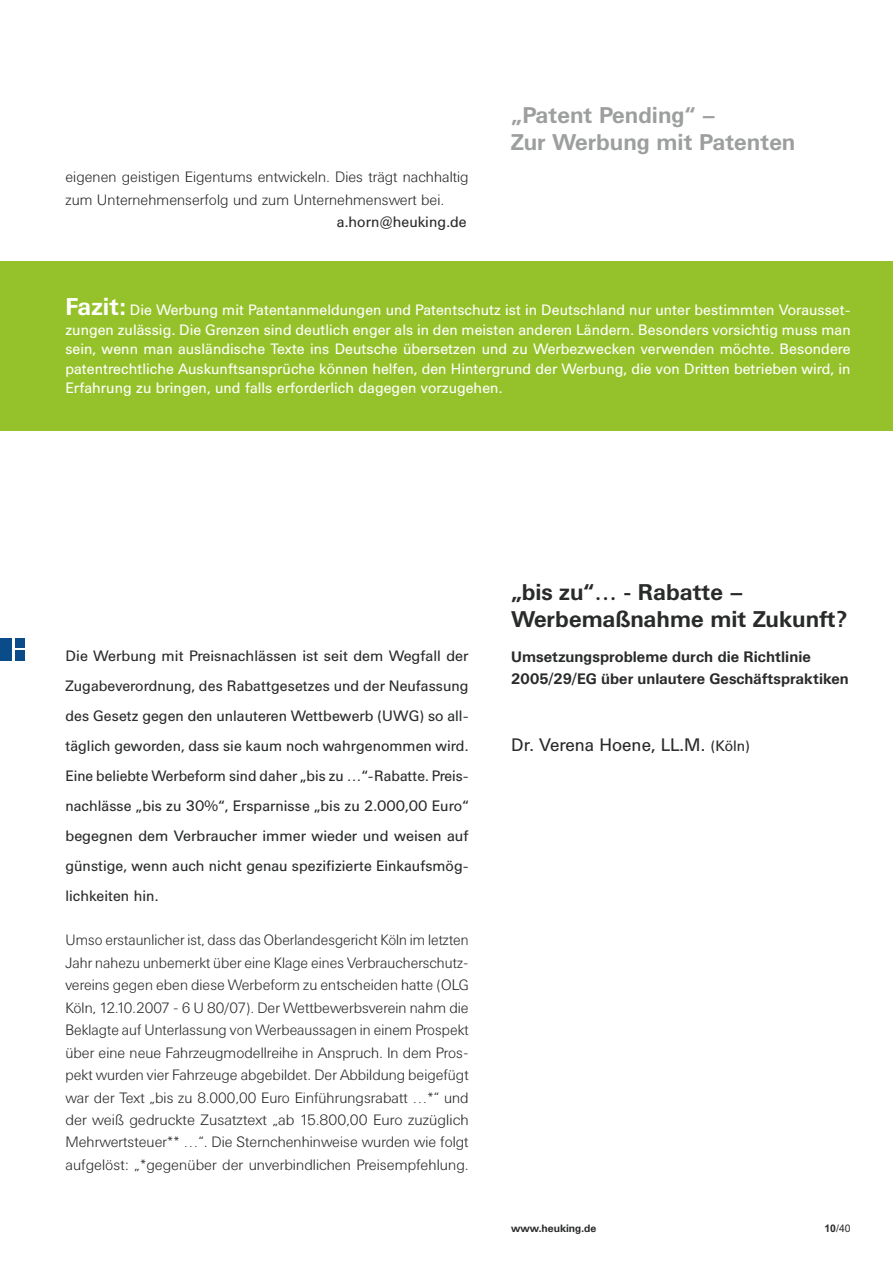
<style>
.page{position:relative;width:893px;height:1263px;background:#fff}
.page>*{position:absolute;margin:0;border:0;box-sizing:border-box;transform-origin:0 0}
.t1{font:700 22.5px/27px "Univers BQ";color:#292b2a}
.t2{font:700 22.5px/27px "Univers BQ";color:#9d9f9f}
.t3{font:18px "Univers BQ";color:#292b2a}
.t4{font:300 15px/22.5px "Univers BQ";color:#292b2a}
.t5{font:15px/19.5px "Univers BQ";color:#fffffe;text-align:justify}
.t6{font:15px/30px "Univers BQ";color:#292b2a;text-align:justify}
.t7{font:700 15px/22.5px "Univers BQ";letter-spacing:.005em;color:#292b2a}
.t8{font:700 10.5px "Univers BQ";color:#292b2a}
.t9{font:10.5px "Arial";color:#292b2a}
.s1{font-weight:700;font-size:24px}
.s2{font-size:15px}
.s3{font-weight:700}
</style>
<div class="page">
<div style="left:0;top:261px;width:892px;height:170px;background:#95c22b"></div>
<div style="left:0;top:638px;width:12px;height:23px;background:#0a4b8a"></div>
<div style="left:15px;top:638px;width:10px;height:10px;background:#0a4b8a"></div>
<div style="left:15px;top:651px;width:10px;height:10px;background:#0a4b8a"></div>
<p class="t4" style="left:65px;top:167px;width:405px">eigenen geistigen Eigentums entwickeln. Dies trägt nachhaltig zum Unternehmenserfolg und zum Unternehmenswert bei.</p>
<p class="t6" style="left:337px;top:208px;width:131px">a.horn@heuking.de</p>
<h1 class="t2" style="left:511px;top:104px;width:286px">„Patent Pending“ –<br>Zur Werbung mit Patenten</h1>
<p class="t5" style="left:65px;top:302px;width:786px"><span class="s1">Fazit:</span> Die Werbung mit Patentanmeldungen und Patentschutz ist in Deutschland nur unter bestimmten Vorausset&shy;zungen zulässig. Die Grenzen sind deutlich enger als in den meisten anderen Ländern. Besonders vorsichtig muss man sein, wenn man ausländische Texte ins Deutsche übersetzen und zu Werbezwecken verwenden möchte. Besondere patentrechtliche Auskunftsansprüche können helfen, den Hintergrund der Werbung, die von Dritten betrieben wird, in Erfahrung zu bringen, und falls erforderlich dagegen vorzugehen.</p>
<p class="t6" style="left:65px;top:642px;width:405px">Die Werbung mit Preisnachlässen ist seit dem Wegfall der Zugabeverordnung, des Rabattgesetzes und der Neufassung des Gesetz gegen den unlauteren Wettbewerb (UWG) so all&shy;täglich geworden, dass sie kaum noch wahrgenommen wird.<br>Eine beliebte Werbeform sind daher „bis zu …“-Rabatte. Preis&shy;nachlässe „bis zu 30%“, Ersparnisse „bis zu 2.000,00 Euro“ begegnen dem Verbraucher immer wieder und weisen auf günstige, wenn auch nicht genau spezifizierte Einkaufsmög&shy;lichkeiten hin.</p>
<p class="t4" style="left:65px;top:930px;width:405px;text-align:justify">Umso erstaunlicher ist, dass das Oberlandesgericht Köln im letzten Jahr nahezu unbemerkt über eine Klage eines Verbraucherschutz&shy;vereins gegen eben diese Werbeform zu entscheiden hatte (OLG Köln, 12.10.2007 - 6 U 80/07). Der Wettbewerbsverein nahm die Beklagte auf Unterlassung von Werbeaussagen in einem Prospekt über eine neue Fahrzeugmodellreihe in Anspruch. In dem Pros&shy;pekt wurden vier Fahrzeuge abgebildet. Der Abbildung beigefügt war der Text „bis zu 8.000,00 Euro Einführungsrabatt …*“ und der weiß gedruckte Zusatztext „ab 15.800,00 Euro zuzüglich Mehrwertsteuer** …“. Die Sternchenhinweise wurden wie folgt aufgelöst: „*gegenüber der unverbindlichen Preisempfehlung.</p>
<h1 class="t1" style="left:511px;top:581px;width:337px">„bis zu“… - Rabatte –<br>Werbemaßnahme mit Zukunft?</h1>
<p class="t7" style="left:511px;top:646px;width:339px">Umsetzungsprobleme durch die Richtlinie<br>2005/29/EG über unlautere Geschäftspraktiken</p>
<p class="t3" style="left:511px;top:738px;width:241px">Dr. Verena Hoene, LL.M. <span class="s2">(Köln)</span></p>
<p class="t8" style="left:511px;top:1224px;width:87px">www.heuking.de</p>
<p class="t9" style="left:824px;top:1224px;width:28px"><span class="s3">10</span>/40</p>
</div>
